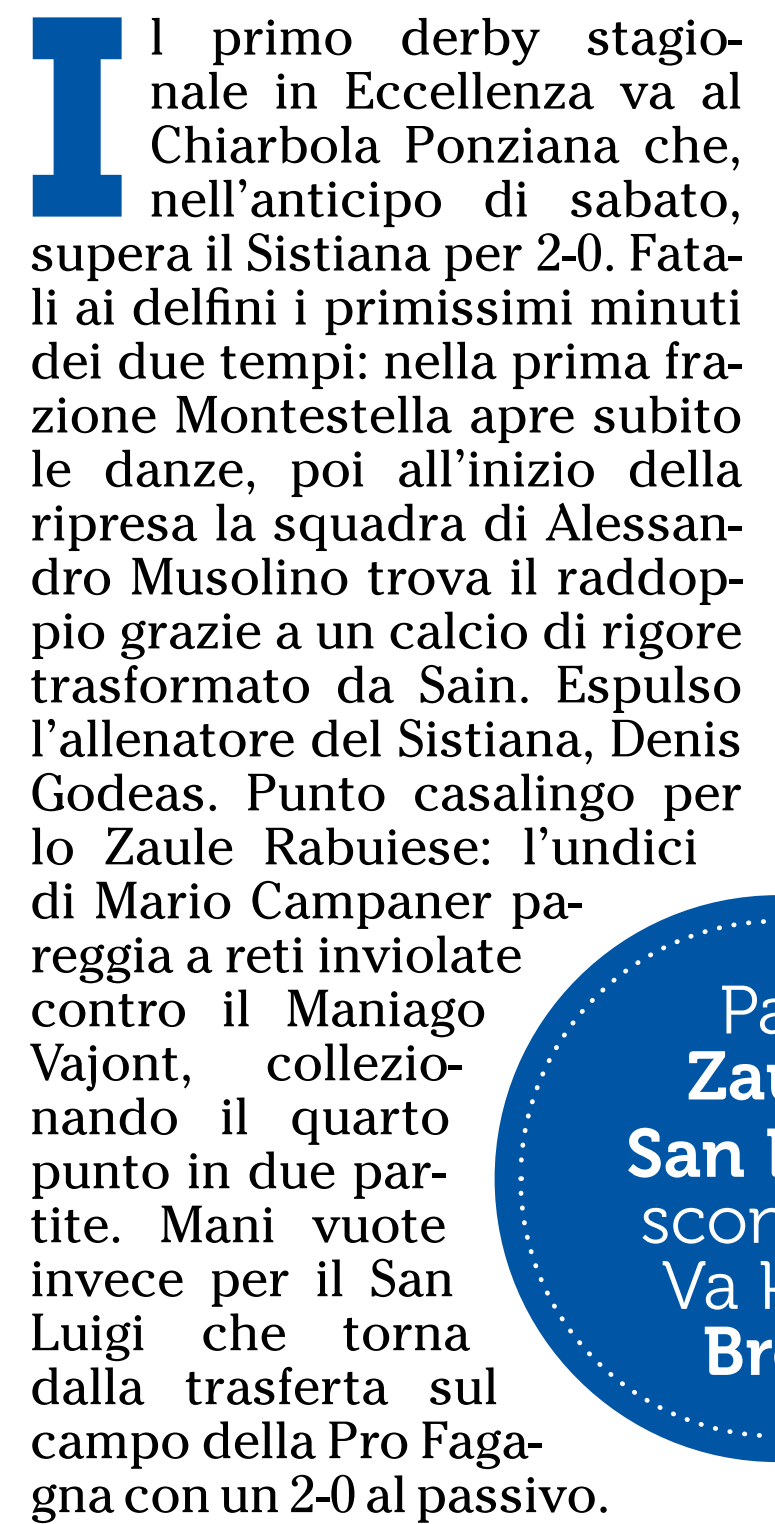
<style>
.page{position:relative;width:775px;height:1524px;background:#fff}
.page>*{position:absolute;margin:0;border:0;box-sizing:border-box;transform-origin:0 0}
.t1{font:278.4px "Museo 900";color:#0056a4}
.t2{font:68px/66px "Museo 300";color:#fff;text-align:center}
.t3{font:68px/77.2px "Museo 700";color:#fff}
.t4{font:52px/54px "Cheltenham Std";color:#000}
</style>
<div class="page">
<svg style="left:495px;top:895px;width:280px;height:567px"></svg>
<div style="left:521px;top:921px;width:254px;height:267px;background:#0056a4"></div>
<svg style="left:516px;top:916px;width:253px;height:260px;background:#236db0"></svg>
<svg style="left:516px;top:1188px;width:259px;height:253px;background:#236db0"></svg>
<h1 class="t1" style="left:24px;top:-39px;width:108px">I</h1>
<p class="t4" style="left:150px;top:10px;width:594px">l primo derby stagio-</p>
<p class="t4" style="left:150px;top:64px;width:594px">nale in Eccellenza va al</p>
<p class="t4" style="left:150px;top:118px;width:594px">Chiarbola Ponziana che,</p>
<p class="t4" style="left:150px;top:172px;width:594px">nell’anticipo di sabato,</p>
<p class="t4" style="left:30px;top:226px;width:713px">supera il Sistiana per 2-0. Fata-</p>
<p class="t4" style="left:30px;top:280px;width:714px">li ai delfini i primissimi minuti</p>
<p class="t4" style="left:30px;top:334px;width:714px">dei due tempi: nella prima fra-</p>
<p class="t4" style="left:30px;top:388px;width:713px">zione Montestella apre subito</p>
<p class="t4" style="left:30px;top:442px;width:713px">le danze, poi all’inizio della</p>
<p class="t4" style="left:30px;top:496px;width:713px">ripresa la squadra di Alessan-</p>
<p class="t4" style="left:30px;top:550px;width:714px">dro Musolino trova il raddop-</p>
<p class="t4" style="left:30px;top:604px;width:714px">pio grazie a un calcio di rigore</p>
<p class="t4" style="left:30px;top:658px;width:714px">trasformato da Sain. Espulso</p>
<p class="t4" style="left:30px;top:712px;width:713px">l’allenatore del Sistiana, Denis</p>
<p class="t4" style="left:30px;top:766px;width:714px">Godeas. Punto casalingo per</p>
<p class="t4" style="left:30px;top:820px;width:670px">lo Zaule Rabuiese: l’undici</p>
<p class="t4" style="left:30px;top:873px;width:553px">di Mario Campaner pa-</p>
<p class="t4" style="left:30px;top:927px;width:494px">reggia a reti inviolate</p>
<p class="t4" style="left:30px;top:981px;width:457px">contro il Maniago</p>
<p class="t4" style="left:30px;top:1035px;width:165px">Vajont,</p>
<h2 class="t2" style="left:719px;top:978px;width:41px">P</h2>
<h2 class="t3" style="left:626px;top:1038px;width:141px;text-indent:62px">Za<br>San</h2>
<h2 class="t2" style="left:641px;top:1188px;width:150px">scon<br>Va</h2>
<h2 class="t3" style="left:703px;top:1314px;width:72px">Br</h2>
<p class="t4" style="left:30px;top:1035px;width:582px;text-indent:235px">collezio&shy;nando il quarto<br>punto in due par-<br>tite. Mani vuote invece per il San<br>Luigi che torna<br>dalla trasferta sul campo della Pro Faga&shy;gna con un 2-0 al passivo.</p>
</div>
